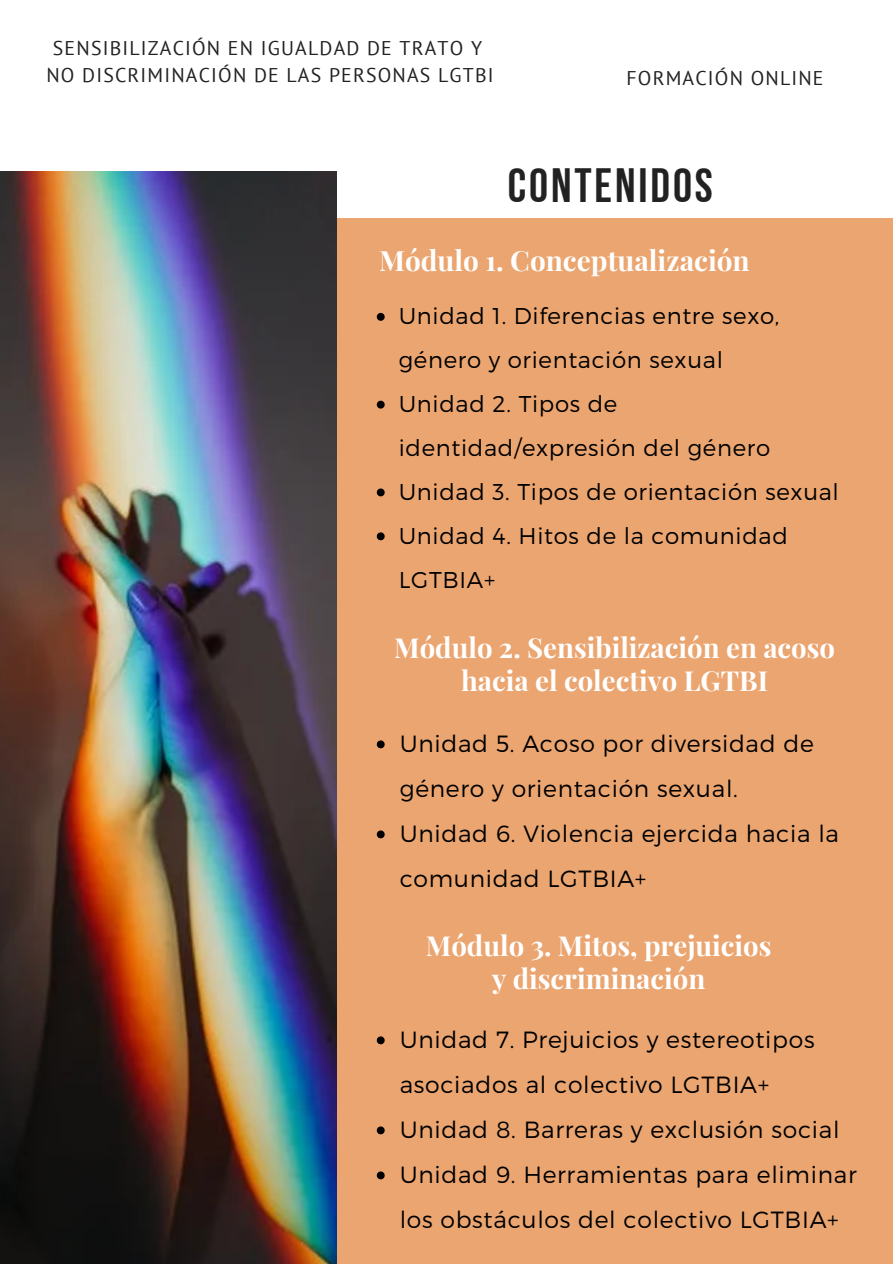
<style>
.page{position:relative;width:893px;height:1264px;background:#fff}
.page>*{position:absolute;margin:0;border:0;box-sizing:border-box;transform-origin:0 0}
.t1{font:48px "Bebas Neue Cyrillic";letter-spacing:.06em;color:#222}
.t2{font:700 27.9px "Playfair Display";color:#fff}
.t3{font:700 27.6px/32.4px "Playfair Display";color:#fff;text-align:center}
.t4{font:300 23.4px/45px "Montserrat";letter-spacing:.03em;color:#000}
.t5{font:300 22.8px/43.8px "Montserrat";letter-spacing:.03em;color:#000}
.t6{font:19.8px/27px "PT Sans";letter-spacing:.06em;color:#222;text-align:center}
</style>
<div class="page">
<div style="left:0;top:218px;width:892px;height:1045px;background:#eba570"></div>
<img style="left:0;top:172px;width:337px;height:1091px">
<svg style="left:377px;top:313px;width:7px;height:8px"></svg>
<svg style="left:377px;top:401px;width:7px;height:7px"></svg>
<svg style="left:377px;top:488px;width:7px;height:8px"></svg>
<svg style="left:377px;top:532px;width:7px;height:8px"></svg>
<svg style="left:377px;top:1036px;width:7px;height:8px"></svg>
<svg style="left:377px;top:1126px;width:7px;height:8px"></svg>
<svg style="left:377px;top:1171px;width:7px;height:8px"></svg>
<svg style="left:377px;top:740px;width:7px;height:8px"></svg>
<svg style="left:377px;top:830px;width:7px;height:8px"></svg>
<p class="t6" style="left:46px;top:34px;width:448px">SENSIBILIZACIÓN EN IGUALDAD DE TRATO Y<br>NO DISCRIMINACIÓN DE LAS PERSONAS LGTBI</p>
<p class="t6" style="left:626px;top:64px;width:198px">FORMACIÓN ONLINE</p>
<p class="t1" style="left:507px;top:166px;width:207px">CONTENIDOS</p>
<p class="t2" style="left:379px;top:241px;width:372px">Módulo 1. Conceptualización</p>
<p class="t5" style="left:398px;top:293px;width:382px">Unidad 1. Diferencias entre sexo, género y orientación sexual</p>
<h2 class="t5" style="left:398px;top:381px;width:373px">Unidad 2. Tipos de identidad/expresión del género</h2>
<p class="t5" style="left:398px;top:468px;width:441px">Unidad 3. Tipos de orientación sexual</p>
<p class="t5" style="left:398px;top:512px;width:390px">Unidad 4. Hitos de la comunidad<br>LGTBIA+</p>
<p class="t3" style="left:394px;top:630px;width:442px">Módulo 2. Sensibilización en acoso hacia el colectivo LGTBI</p>
<h2 class="t4" style="left:399px;top:719px;width:415px">Unidad 5. Acoso por diversidad de género y orientación sexual.</h2>
<p class="t4" style="left:399px;top:809px;width:441px">Unidad 6. Violencia ejercida hacia la comunidad LGTBIA+</p>
<h1 class="t3" style="left:426px;top:928px;width:347px">Módulo 3. Mitos, prejuicios y discriminación</h1>
<p class="t4" style="left:399px;top:1015px;width:416px">Unidad 7. Prejuicios y estereotipos asociados al colectivo LGTBIA+</p>
<p class="t4" style="left:399px;top:1105px;width:441px">Unidad 8. Barreras y exclusión social</p>
<h2 class="t4" style="left:399px;top:1150px;width:458px">Unidad 9. Herramientas para eliminar los obstáculos del colectivo LGTBIA+</h2>
</div>
